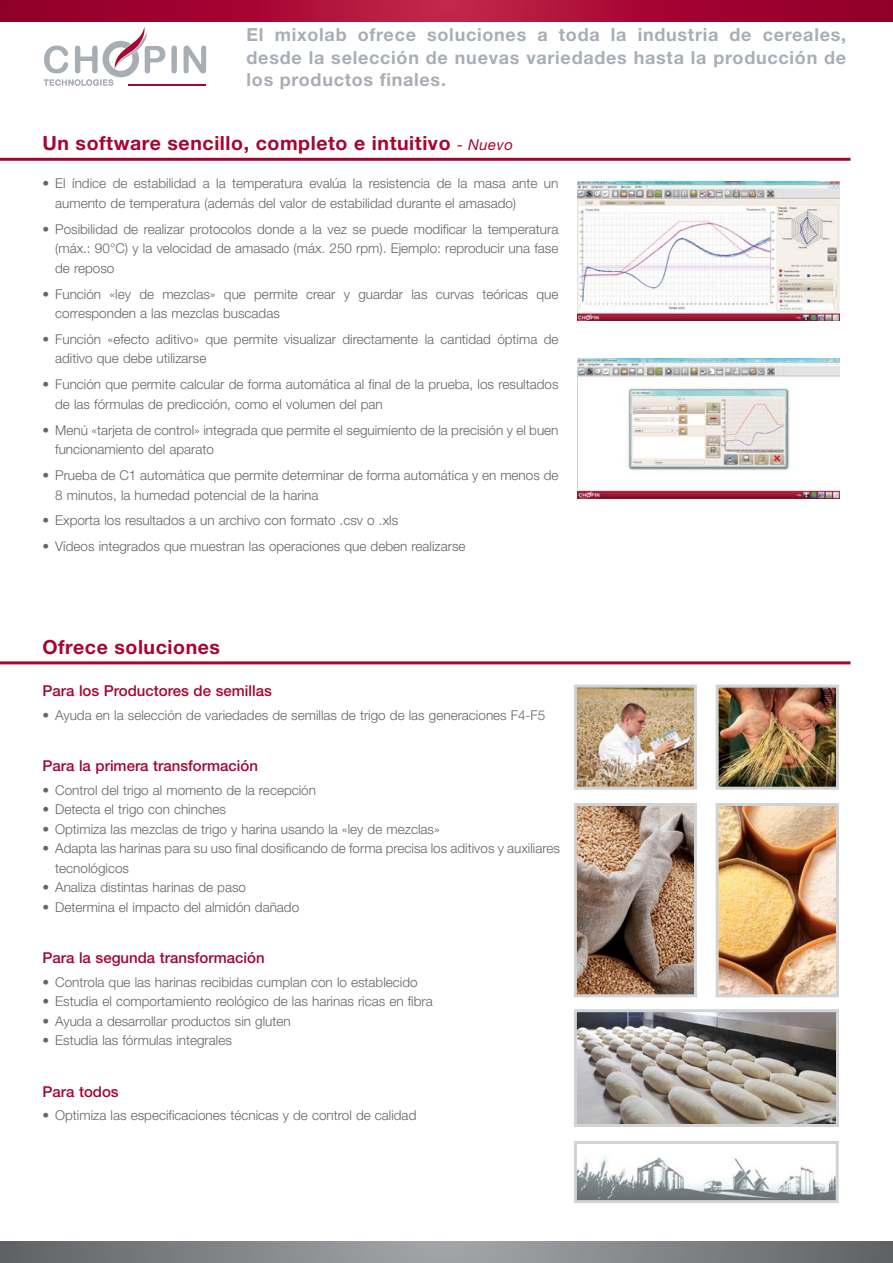
<style>
.page{position:relative;width:893px;height:1263px;background:#fff}
.page>*{position:absolute;margin:0;border:0;box-sizing:border-box;transform-origin:0 0}
.t1{font:700 19.5px "Helvetica Neue LT Std";letter-spacing:.03em;color:#a70432}
.t2{font:700 18px/22.5px "Helvetica Neue LT Std";letter-spacing:.04em;color:#a8aeb5;text-align:justify}
.t3{font:500 15px "Helvetica Neue LT Std";color:#a70432}
.t4{font:300 13.5px/19.5px "Helvetica Neue LT Std";color:#636466}
.s1{font-weight:400;font-style:italic;font-size:15px}
</style>
<div class="page">
<svg style="left:0;top:1242px;width:893px;height:21px;background:#818386"></svg>
<svg style="left:0;top:0;width:893px;height:21px;background:#a60a34"></svg>
<hr style="left:0;top:158px;width:850px;height:3px;background:#a70432">
<hr style="left:0;top:661px;width:850px;height:3px;background:#a70432">
<svg style="left:171px;top:46px;width:6px;height:27px"></svg>
<svg style="left:184px;top:46px;width:22px;height:27px"></svg>
<svg style="left:44px;top:27px;width:121px;height:59px"></svg>
<hr style="left:128px;top:84px;width:78px;height:1px;background:#a70432">
<img style="left:577px;top:181px;width:262px;height:140px">
<img style="left:577px;top:359px;width:262px;height:139px">
<img style="left:578px;top:689px;width:115px;height:97px">
<div style="left:574px;top:685px;width:123px;height:105px;border:3px solid #d1d3d4"></div>
<img style="left:578px;top:807px;width:115px;height:186px">
<div style="left:574px;top:803px;width:123px;height:194px;border:3px solid #d1d3d4"></div>
<img style="left:578px;top:1013px;width:257px;height:110px">
<div style="left:574px;top:1009px;width:265px;height:118px;border:3px solid #d1d3d4"></div>
<img style="left:578px;top:1156px;width:257px;height:43px">
<div style="left:574px;top:1141px;width:265px;height:62px;border:3px solid #d1d3d4"></div>
<img style="left:720px;top:689px;width:115px;height:97px">
<div style="left:716px;top:685px;width:123px;height:105px;border:3px solid #d1d3d4"></div>
<img style="left:720px;top:807px;width:115px;height:186px">
<div style="left:716px;top:803px;width:123px;height:194px;border:3px solid #d1d3d4"></div>
<h2 class="t2" style="left:247px;top:25px;width:601px">El mixolab ofrece soluciones a toda la industria de cereales, desde la selección de nuevas variedades hasta la producción de los productos finales.</h2>
<h1 class="t1" style="left:42px;top:136px;width:472px">Un software sencillo, completo e intuitivo <span class="s1">- Nuevo</span></h1>
<p class="t4" style="left:55px;top:175px;width:505px;text-indent:-13px">• El índice de estabilidad a la temperatura evalúa la resistencia de la masa ante un aumento de temperatura (además del valor de estabilidad durante el amasado)</p>
<p class="t4" style="left:55px;top:220px;width:505px;text-align:justify;text-indent:-13px">• Posibilidad de realizar protocolos donde a la vez se puede modificar la temperatura (máx.: 90°C) y la velocidad de amasado (máx. 250 rpm). Ejemplo: reproducir una fase de reposo</p>
<p class="t4" style="left:55px;top:285px;width:505px;text-indent:-13px">• Función «ley de mezclas» que permite crear y guardar las curvas teóricas que corresponden a las mezclas buscadas</p>
<p class="t4" style="left:55px;top:331px;width:505px;text-indent:-13px">• Función «efecto aditivo» que permite visualizar directamente la cantidad óptima de aditivo que debe utilizarse</p>
<p class="t4" style="left:55px;top:376px;width:505px;text-indent:-13px">• Función que permite calcular de forma automática al final de la prueba, los resultados de las fórmulas de predicción, como el volumen del pan</p>
<p class="t4" style="left:55px;top:421px;width:505px;text-indent:-13px">• Menú «tarjeta de control» integrada que permite el seguimiento de la precisión y el buen funcionamiento del aparato</p>
<p class="t4" style="left:55px;top:467px;width:505px;text-indent:-13px">• Prueba de C1 automática que permite determinar de forma automática y en menos de<br>8 minutos, la humedad potencial de la harina</p>
<p class="t4" style="left:42px;top:512px;width:357px">• Exporta los resultados a un archivo con formato .csv o .xls</p>
<p class="t4" style="left:42px;top:538px;width:424px">• Vídeos integrados que muestran las operaciones que deben realizarse</p>
<h1 class="t1" style="left:42px;top:640px;width:179px">Ofrece soluciones</h1>
<p class="t3" style="left:42px;top:685px;width:231px">Para los Productores de semillas</p>
<p class="t4" style="left:42px;top:707px;width:504px">• Ayuda en la selección de variedades de semillas de trigo de las generaciones F4-F5</p>
<p class="t3" style="left:42px;top:760px;width:217px">Para la primera transformación</p>
<p class="t4" style="left:42px;top:782px;width:275px">• Control del trigo al momento de la recepción</p>
<p class="t4" style="left:42px;top:801px;width:185px">• Detecta el trigo con chinches</p>
<p class="t4" style="left:42px;top:821px;width:399px">• Optimiza las mezclas de trigo y harina usando la «ley de mezclas»</p>
<p class="t4" style="left:55px;top:840px;width:506px;text-indent:-13px">• Adapta las harinas para su uso final dosificando de forma precisa los aditivos y auxiliares tecnológicos</p>
<p class="t4" style="left:42px;top:879px;width:205px">• Analiza distintas harinas de paso</p>
<p class="t4" style="left:42px;top:899px;width:258px">• Determina el impacto del almidón dañado</p>
<p class="t3" style="left:42px;top:952px;width:224px">Para la segunda transformación</p>
<p class="t4" style="left:42px;top:974px;width:377px">• Controla que las harinas recibidas cumplan con lo establecido</p>
<p class="t4" style="left:42px;top:993px;width:392px">• Estudia el comportamiento reológico de las harinas ricas en fibra</p>
<p class="t4" style="left:42px;top:1013px;width:250px">• Ayuda a desarrollar productos sin gluten</p>
<p class="t4" style="left:42px;top:1032px;width:191px">• Estudia las fórmulas integrales</p>
<p class="t3" style="left:42px;top:1086px;width:78px">Para todos</p>
<p class="t4" style="left:42px;top:1107px;width:375px">• Optimiza las especificaciones técnicas y de control de calidad</p>
</div>
